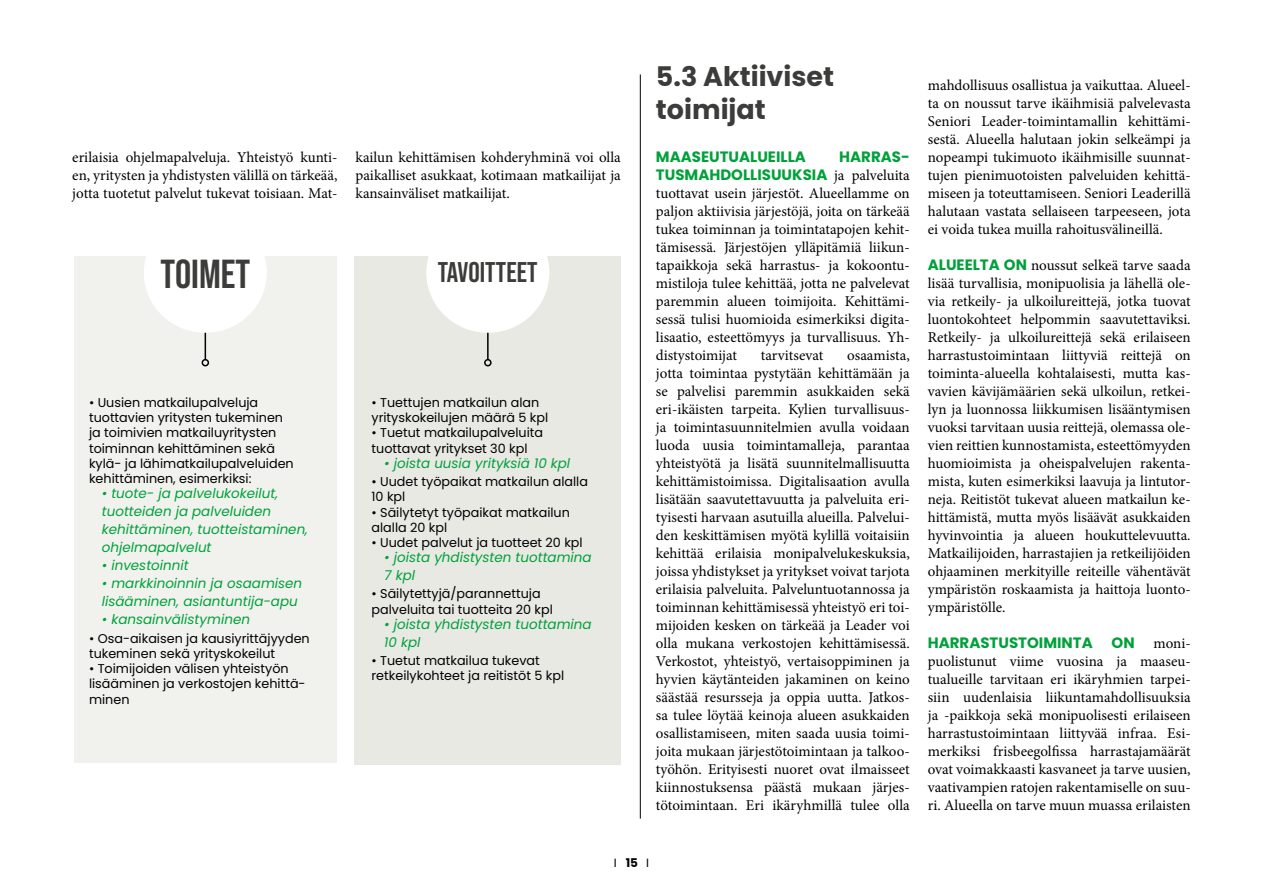
<style>
.page{position:relative;width:1263px;height:893px;background:#fff}
.page>*{position:absolute;margin:0;border:0;box-sizing:border-box;transform-origin:0 0}
.t1{font:40.5px "Bebas Neue";color:#3c3c3b}
.t2{font:28.5px "Bebas Neue";color:#3c3c3b}
.H2_otsikko{font:700 27px/32.4px "Poppins";color:#3c3c3b}
.Leipis_alku{font:15px/18px "Minion Pro";color:#000;text-align:justify}
.Leipis_alku-2{font:700 15px "Poppins";color:#00a13a}
.Päätteetön_kursiivi{font:italic 13.5px/18px "Poppins";color:#00a13a}
.taulukko_leipis{font:12.75px/15.3px "Poppins";color:#000}
.t3{font:12px "Poppins";color:#000}
.s1{font-family:"Poppins";font-weight:700;color:#00a13a}
.s2{font-weight:700}
</style>
<div class="page">
<div style="left:74px;top:256px;width:263px;height:507px;background:#f1f2ee"></div>
<hr style="left:205px;top:256px;width:1px;height:104px;background:#000">
<div style="left:202px;top:359px;width:7px;height:7px;border:2px solid #000;border-radius:50%"></div>
<div style="left:355px;top:256px;width:266px;height:508px;background:#e8e9e3"></div>
<div style="left:144px;top:213px;width:123px;height:120px;background:#fff;border-radius:50%"></div>
<hr style="left:487px;top:264px;width:2px;height:96px;background:#000">
<div style="left:484px;top:359px;width:8px;height:7px;border:2px solid #000;border-radius:50%"></div>
<div style="left:426px;top:213px;width:123px;height:120px;background:#fff;border-radius:50%"></div>
<hr style="left:640px;top:74px;width:1px;height:745px;background:#000">
<p class="Leipis_alku" style="left:72px;top:148px;width:267px">erilaisia ohjelmapalveluja. Yhteistyö kunti&shy;en, yritysten ja yhdistysten välillä on tärkeää, jotta tuotetut palvelut tukevat toisiaan. Mat-</p>
<p class="Leipis_alku" style="left:356px;top:148px;width:267px">kailun kehittämisen kohderyhminä voi olla paikalliset asukkaat, kotimaan matkailijat ja kansainväliset matkailijat.</p>
<p class="t1" style="left:160px;top:251px;width:91px">TOIMET</p>
<p class="t2" style="left:438px;top:256px;width:101px">TAVOITTEET</p>
<p class="taulukko_leipis" style="left:89px;top:395px;width:206px">• Uusien matkailupalveluja tuottavien yritysten tukeminen ja toimivien matkailuyritysten toiminnan kehittäminen sekä kylä- ja lähimatkailupalveluiden kehittäminen, esimerkiksi:</p>
<p class="Päätteetön_kursiivi" style="left:102px;top:485px;width:208px">• tuote- ja palvelukokeilut, tuotteiden ja palveluiden kehittäminen, tuotteistaminen, ohjelmapalvelut</p>
<p class="Päätteetön_kursiivi" style="left:102px;top:557px;width:88px">• investoinnit</p>
<p class="Päätteetön_kursiivi" style="left:102px;top:575px;width:202px">• markkinoinnin ja osaamisen lisääminen, asiantuntija-apu</p>
<p class="Päätteetön_kursiivi" style="left:102px;top:611px;width:150px">• kansainvälistyminen</p>
<p class="taulukko_leipis" style="left:89px;top:630px;width:222px">• Osa-aikaisen ja kausiyrittäjyyden tukeminen sekä yrityskokeilut</p>
<p class="taulukko_leipis" style="left:89px;top:661px;width:218px">• Toimijoiden välisen yhteistyön lisääminen ja verkostojen kehittä&shy;minen</p>
<p class="taulukko_leipis" style="left:372px;top:395px;width:178px">• Tuettujen matkailun alan yrityskokeilujen määrä 5 kpl</p>
<p class="taulukko_leipis" style="left:372px;top:425px;width:173px">• Tuetut matkailupalveluita tuottavat yritykset 30 kpl</p>
<p class="Päätteetön_kursiivi" style="left:384px;top:454px;width:187px">• joista uusia yrityksiä 10 kpl</p>
<p class="taulukko_leipis" style="left:372px;top:474px;width:218px">• Uudet työpaikat matkailun alalla<br>10 kpl</p>
<p class="taulukko_leipis" style="left:372px;top:504px;width:200px">• Säilytetyt työpaikat matkailun alalla 20 kpl</p>
<p class="taulukko_leipis" style="left:372px;top:535px;width:213px">• Uudet palvelut ja tuotteet 20 kpl</p>
<p class="Päätteetön_kursiivi" style="left:384px;top:548px;width:209px">• joista yhdistysten tuottamina<br>7 kpl</p>
<p class="taulukko_leipis" style="left:372px;top:586px;width:183px">• Säilytettyjä/parannettuja palveluita tai tuotteita 20 kpl</p>
<p class="Päätteetön_kursiivi" style="left:384px;top:615px;width:209px">• joista yhdistysten tuottamina<br>10 kpl</p>
<p class="taulukko_leipis" style="left:372px;top:653px;width:194px">• Tuetut matkailua tukevat retkeilykohteet ja reitistöt 5 kpl</p>
<h2 class="H2_otsikko" style="left:656px;top:61px;width:180px">5.3 Aktiiviset toimijat</h2>
<p class="Leipis_alku-2" style="left:656px;top:148px;width:151px">MAASEUTUALUEILLA</p>
<p class="Leipis_alku" style="left:656px;top:148px;width:255px;text-indent:183px"><span class="s1">HARRAS-TUSMAHDOLLISUUKSIA</span> ja palveluita tuottavat usein järjestöt. Alueellamme on paljon aktiivisia järjestöjä, joita on tärkeää tukea toiminnan ja toimintatapojen kehit&shy;tämisessä. Järjestöjen ylläpitämiä liikun&shy;tapaikkoja sekä harrastus- ja kokoontu&shy;mistiloja tulee kehittää, jotta ne palvelevat paremmin alueen toimijoita. Kehittämi&shy;sessä tulisi huomioida esimerkiksi digita&shy;lisaatio, esteettömyys ja turvallisuus. Yh&shy;distystoimijat</p>
<p class="Leipis_alku" style="left:656px;top:346px;width:255px;text-indent:191px">osaamista, jotta toimintaa pystytään kehittämään ja se palvelisi paremmin asukkaiden sekä eri-ikäisten tarpeita. Kylien turvallisuus&shy;ja toimintasuunnitelmien avulla voidaan luoda uusia toimintamalleja, parantaa yhteistyötä ja lisätä suunnitelmallisuutta kehittämistoimissa. Digitalisaation avulla lisätään saavutettavuutta ja palveluita eri&shy;tyisesti harvaan asutuilla alueilla. Palvelui&shy;den keskittämisen myötä kylillä voitaisiin kehittää erilaisia monipalvelukeskuksia, joissa yhdistykset ja yritykset voivat tarjota erilaisia palveluita. Palveluntuotannossa ja toiminnan kehittämisessä yhteistyö eri toi&shy;mijoiden kesken on tärkeää ja Leader voi olla mukana verkostojen kehittämisessä.<br>Verkostot, yhteistyö, vertaisoppiminen ja hyvien käytänteiden jakaminen on keino säästää resursseja ja oppia uutta. Jatkos&shy;sa tulee löytää keinoja alueen asukkaiden osallistamiseen, miten saada uusia toimi&shy;joita mukaan järjestötoimintaan ja talkoo&shy;työhön. Erityisesti nuoret ovat ilmaisseet kiinnostuksensa päästä mukaan järjes&shy;tötoimintaan. Eri ikäryhmillä tulee olla</p>
<p class="Leipis_alku" style="left:761px;top:346px;width:64px">tarvitsevat</p>
<p class="Leipis_alku" style="left:928px;top:76px;width:264px">mahdollisuus osallistua ja vaikuttaa. Alueel&shy;ta on noussut tarve ikäihmisiä palvelevasta Seniori Leader-toimintamallin kehittämi&shy;sestä. Alueella halutaan jokin selkeämpi ja nopeampi tukimuoto ikäihmisille suunnat&shy;tujen pienimuotoisten palveluiden kehittä&shy;miseen ja toteuttamiseen. Seniori Leaderillä halutaan vastata sellaiseen tarpeeseen, jota ei voida tukea muilla rahoitusvälineillä.</p>
<p class="Leipis_alku" style="left:928px;top:256px;width:264px"><span class="s1">ALUEELTA ON</span> noussut selkeä tarve saada lisää turvallisia, monipuolisia ja lähellä ole&shy;via retkeily- ja ulkoilureittejä, jotka tuovat luontokohteet helpommin saavutettaviksi.<br>Retkeily- ja ulkoilureittejä sekä erilaiseen harrastustoimintaan liittyviä reittejä on toiminta-alueella kohtalaisesti, mutta kas&shy;vavien kävijämäärien sekä ulkoilun, retkei&shy;lyn ja luonnossa liikkumisen lisääntymisen vuoksi tarvitaan uusia reittejä, olemassa ole&shy;vien reittien kunnostamista, esteettömyyden huomioimista ja oheispalvelujen rakenta&shy;mista, kuten esimerkiksi laavuja ja lintutor&shy;neja. Reitistöt tukevat alueen matkailun ke&shy;hittämistä, mutta myös lisäävät asukkaiden hyvinvointia ja alueen houkuttelevuutta.<br>Matkailijoiden, harrastajien ja retkeilijöiden ohjaaminen merkityille reiteille vähentävät ympäristön roskaamista ja haittoja luonto&shy;ympäristölle.</p>
<p class="Leipis_alku-2" style="left:928px;top:634px;width:166px">HARRASTUSTOIMINTA</p>
<p class="Leipis_alku-2" style="left:1111px;top:634px;width:25px">ON</p>
<p class="Leipis_alku" style="left:928px;top:634px;width:264px;text-indent:226px">moni&shy;puolistunut viime vuosina ja maaseu&shy;tualueille tarvitaan eri ikäryhmien tarpei&shy;siin uudenlaisia liikuntamahdollisuuksia ja -paikkoja sekä monipuolisesti erilaiseen harrastustoimintaan liittyvää infraa. Esi&shy;merkiksi frisbeegolfissa harrastajamäärät ovat voimakkaasti kasvaneet ja tarve uusien, vaativampien ratojen rakentamiselle on suu&shy;ri. Alueella on tarve muun muassa erilaisten</p>
<p class="t3" style="left:614px;top:856px;width:37px">I <span class="s2">15</span> I</p>
</div>
